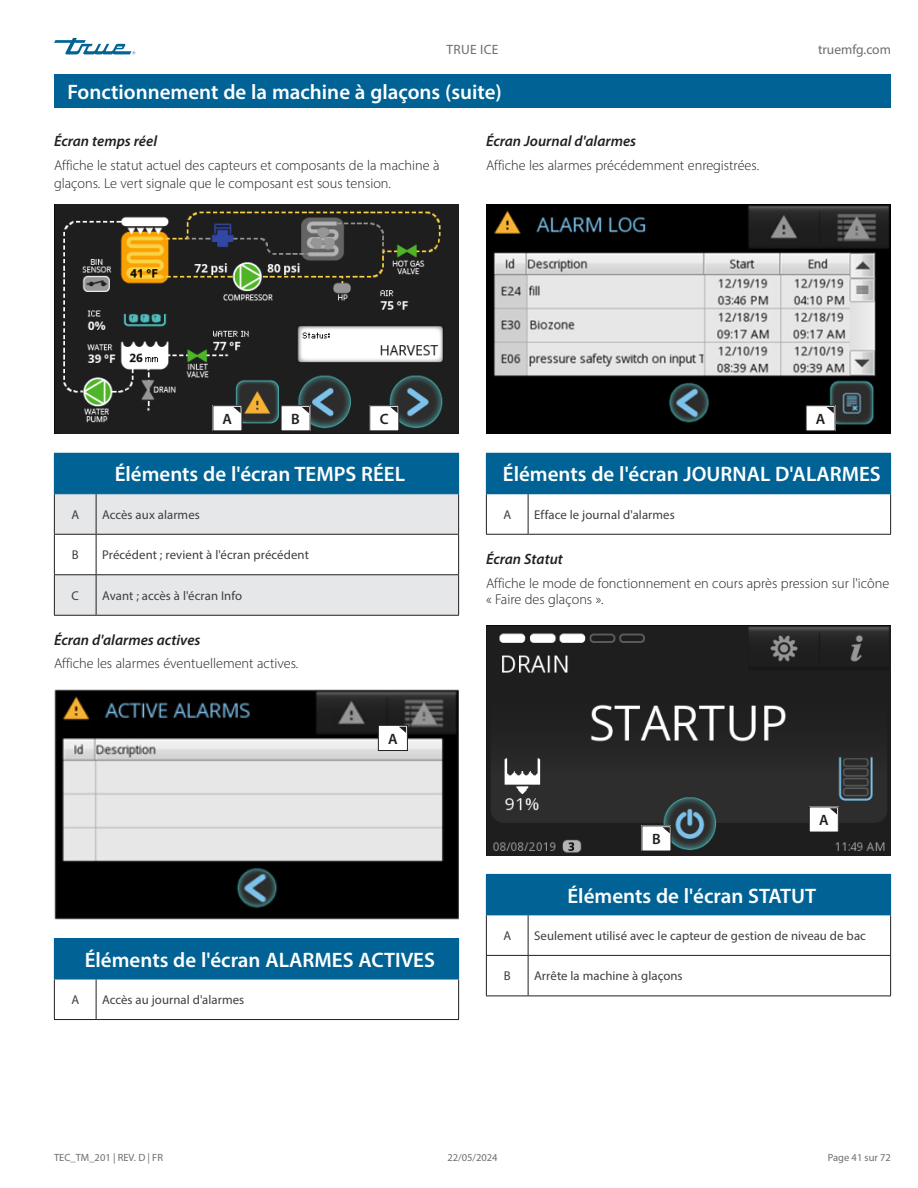
<style>
.page{position:relative;width:918px;height:1188px;background:#fff}
.page>*{position:absolute;margin:0;border:0;box-sizing:border-box;transform-origin:0 0}
.Tables_title_bar{font:600 21px "Myriad Pro";color:#fff}
.Title_bar_Page_header{font:600 21px "Myriad Pro";color:#fff}
.Subhead_H3{font:italic 600 15px "Myriad Pro";color:#231f20}
.Subhead_NO_underscore_H2{font:600 15px "Myriad Pro";color:#231f20}
.Body_Text_light_Normal{font:300 14.25px/18px "Myriad Pro";color:#231f20}
.t1{font:13.5px "Myriad Pro";color:#6c6d70}
.Table_text{font:12.75px "Myriad Pro";letter-spacing:.005em;color:#3e3e3f}
.t2{font:10.5px "Myriad Pro";color:#6c6d70}
</style>
<div class="page">
<svg style="left:54px;top:38px;width:81px;height:16px"></svg>
<div style="left:54px;top:74px;width:837px;height:34px;background:#016395"></div>
<img style="left:54px;top:204px;width:405px;height:230px">
<img style="left:54px;top:689px;width:405px;height:230px">
<img style="left:486px;top:204px;width:405px;height:229px">
<img style="left:486px;top:625px;width:405px;height:230px">
<div style="left:54px;top:453px;width:405px;height:41px;background:#016395"></div>
<svg style="left:55px;top:494px;width:403px;height:121px;fill:#e6e7e9"></svg>
<hr style="left:54px;top:535px;width:1px;height:39px;background:#231f20">
<hr style="left:96px;top:535px;width:1px;height:39px;background:#231f20">
<hr style="left:458px;top:535px;width:1px;height:39px;background:#231f20">
<hr style="left:54px;top:574px;width:42px;height:1px;background:#231f20">
<hr style="left:54px;top:575px;width:1px;height:40px;background:#231f20">
<hr style="left:96px;top:574px;width:363px;height:1px;background:#231f20">
<hr style="left:96px;top:575px;width:1px;height:40px;background:#231f20">
<hr style="left:458px;top:575px;width:1px;height:40px;background:#231f20">
<hr style="left:54px;top:615px;width:42px;height:1px;background:#231f20">
<hr style="left:96px;top:615px;width:363px;height:1px;background:#231f20">
<hr style="left:54px;top:494px;width:1px;height:40px;background:#231f20">
<hr style="left:96px;top:494px;width:1px;height:40px;background:#231f20">
<hr style="left:458px;top:494px;width:1px;height:40px;background:#231f20">
<hr style="left:54px;top:534px;width:42px;height:1px;background:#231f20">
<hr style="left:96px;top:534px;width:363px;height:1px;background:#231f20">
<div style="left:54px;top:939px;width:405px;height:40px;background:#016395"></div>
<hr style="left:54px;top:979px;width:1px;height:40px;background:#231f20">
<hr style="left:96px;top:979px;width:1px;height:40px;background:#231f20">
<hr style="left:458px;top:979px;width:1px;height:40px;background:#231f20">
<hr style="left:54px;top:1019px;width:42px;height:1px;background:#231f20">
<hr style="left:96px;top:1019px;width:363px;height:1px;background:#231f20">
<hr style="left:54px;top:938px;width:42px;height:1px;background:#016395">
<hr style="left:96px;top:938px;width:363px;height:1px;background:#016395">
<hr style="left:54px;top:979px;width:42px;height:1px;background:#016395">
<hr style="left:96px;top:979px;width:363px;height:1px;background:#016395">
<div style="left:486px;top:453px;width:405px;height:41px;background:#016395"></div>
<hr style="left:486px;top:494px;width:1px;height:40px;background:#231f20">
<hr style="left:528px;top:494px;width:1px;height:40px;background:#231f20">
<hr style="left:890px;top:494px;width:1px;height:40px;background:#231f20">
<hr style="left:486px;top:534px;width:42px;height:1px;background:#231f20">
<hr style="left:528px;top:534px;width:363px;height:1px;background:#231f20">
<div style="left:486px;top:874px;width:405px;height:41px;background:#016395"></div>
<hr style="left:486px;top:915px;width:1px;height:40px;background:#231f20">
<hr style="left:528px;top:915px;width:1px;height:40px;background:#231f20">
<hr style="left:890px;top:915px;width:1px;height:40px;background:#231f20">
<hr style="left:486px;top:955px;width:42px;height:1px;background:#231f20">
<hr style="left:486px;top:956px;width:1px;height:40px;background:#231f20">
<hr style="left:528px;top:955px;width:363px;height:1px;background:#231f20">
<hr style="left:528px;top:956px;width:1px;height:40px;background:#231f20">
<hr style="left:890px;top:956px;width:1px;height:40px;background:#231f20">
<hr style="left:486px;top:996px;width:42px;height:1px;background:#231f20">
<hr style="left:528px;top:996px;width:363px;height:1px;background:#231f20">
<hr style="left:486px;top:915px;width:42px;height:1px;background:#016395">
<hr style="left:528px;top:915px;width:363px;height:1px;background:#016395">
<div style="left:213px;top:406px;width:29px;height:25px;background:#fff"></div>
<div style="left:213px;top:405px;width:29px;height:26px;border:1px solid #231f20"></div>
<svg style="left:233px;top:407px;width:8px;height:6px"></svg>
<div style="left:281px;top:406px;width:29px;height:25px;background:#fff"></div>
<div style="left:281px;top:405px;width:29px;height:26px;border:1px solid #231f20"></div>
<svg style="left:302px;top:407px;width:7px;height:6px"></svg>
<div style="left:370px;top:406px;width:29px;height:25px;background:#fff"></div>
<div style="left:369px;top:405px;width:30px;height:26px;border:1px solid #231f20"></div>
<svg style="left:390px;top:407px;width:8px;height:6px"></svg>
<div style="left:806px;top:406px;width:29px;height:25px;background:#fff"></div>
<div style="left:806px;top:405px;width:29px;height:26px;border:1px solid #231f20"></div>
<svg style="left:827px;top:407px;width:7px;height:6px"></svg>
<div style="left:809px;top:807px;width:29px;height:25px;background:#fff"></div>
<div style="left:809px;top:807px;width:30px;height:25px;border:1px solid #231f20"></div>
<svg style="left:830px;top:808px;width:7px;height:7px"></svg>
<div style="left:642px;top:826px;width:29px;height:25px;background:#fff"></div>
<svg style="left:663px;top:827px;width:7px;height:6px"></svg>
<div style="left:378px;top:725px;width:29px;height:26px;background:#fff"></div>
<div style="left:378px;top:725px;width:30px;height:26px;border:1px solid #231f20"></div>
<svg style="left:399px;top:727px;width:7px;height:6px"></svg>
<p class="t1" style="left:446px;top:42px;width:54px">TRUE ICE</p>
<p class="t1" style="left:818px;top:42px;width:74px">truemfg.com</p>
<p class="Title_bar_Page_header" style="left:68px;top:79px;width:436px">Fonctionnement de la machine à glaçons (suite)</p>
<p class="Subhead_H3" style="left:54px;top:132px;width:105px">Écran temps réel</p>
<p class="Body_Text_light_Normal" style="left:54px;top:156px;width:387px">Affiche le statut actuel des capteurs et composants de la machine à glaçons. Le vert signale que le composant est sous tension.</p>
<p class="Subhead_H3" style="left:486px;top:132px;width:152px">Écran Journal d'alarmes</p>
<p class="Body_Text_light_Normal" style="left:486px;top:156px;width:275px">Affiche les alarmes précédemment enregistrées.</p>
<p class="Subhead_NO_underscore_H2" style="left:223px;top:409px;width:11px">A</p>
<p class="Subhead_NO_underscore_H2" style="left:291px;top:409px;width:10px">B</p>
<p class="Subhead_NO_underscore_H2" style="left:380px;top:409px;width:10px">C</p>
<p class="Subhead_NO_underscore_H2" style="left:816px;top:409px;width:11px">A</p>
<p class="Tables_title_bar" style="left:115px;top:461px;width:292px">Éléments de l'écran TEMPS RÉEL</p>
<p class="Table_text" style="left:71px;top:507px;width:9px">A</p>
<p class="Table_text" style="left:102px;top:507px;width:99px">Accès aux alarmes</p>
<p class="Table_text" style="left:72px;top:547px;width:8px">B</p>
<p class="Table_text" style="left:102px;top:547px;width:208px">Précédent ; revient à l'écran précédent</p>
<p class="Table_text" style="left:72px;top:588px;width:9px">C</p>
<p class="Table_text" style="left:102px;top:588px;width:142px">Avant ; accès à l'écran Info</p>
<p class="Subhead_H3" style="left:54px;top:630px;width:148px">Écran d'alarmes actives</p>
<p class="Body_Text_light_Normal" style="left:54px;top:654px;width:246px">Affiche les alarmes éventuellement actives.</p>
<p class="Subhead_NO_underscore_H2" style="left:388px;top:729px;width:11px">A</p>
<p class="Tables_title_bar" style="left:85px;top:946px;width:352px">Éléments de l'écran ALARMES ACTIVES</p>
<p class="Table_text" style="left:71px;top:992px;width:9px">A</p>
<p class="Table_text" style="left:102px;top:992px;width:144px">Accès au journal d'alarmes</p>
<p class="Tables_title_bar" style="left:503px;top:461px;width:379px">Éléments de l'écran JOURNAL D'ALARMES</p>
<p class="Table_text" style="left:503px;top:507px;width:9px">A</p>
<p class="Table_text" style="left:534px;top:507px;width:142px">Efface le journal d'alarmes</p>
<p class="Subhead_H3" style="left:486px;top:550px;width:78px">Écran Statut</p>
<p class="Body_Text_light_Normal" style="left:486px;top:575px;width:405px;line-height:16.5px">Affiche le mode de fonctionnement en cours après pression sur l'icône « Faire des glaçons ».</p>
<p class="Subhead_NO_underscore_H2" style="left:652px;top:829px;width:10px">B</p>
<p class="Subhead_NO_underscore_H2" style="left:819px;top:811px;width:11px">A</p>
<p class="Tables_title_bar" style="left:568px;top:882px;width:250px">Éléments de l'écran STATUT</p>
<p class="Table_text" style="left:503px;top:928px;width:9px">A</p>
<p class="Table_text" style="left:534px;top:928px;width:333px">Seulement utilisé avec le capteur de gestion de niveau de bac</p>
<p class="Table_text" style="left:504px;top:968px;width:8px">B</p>
<p class="Table_text" style="left:534px;top:968px;width:150px">Arrête la machine à glaçons</p>
<p class="t2" style="left:54px;top:1151px;width:111px">TEC_TM_201 | REV. D | FR</p>
<p class="t2" style="left:447px;top:1151px;width:52px">22/05/2024</p>
<p class="t2" style="left:828px;top:1151px;width:65px">Page 41 sur 72</p>
</div>
